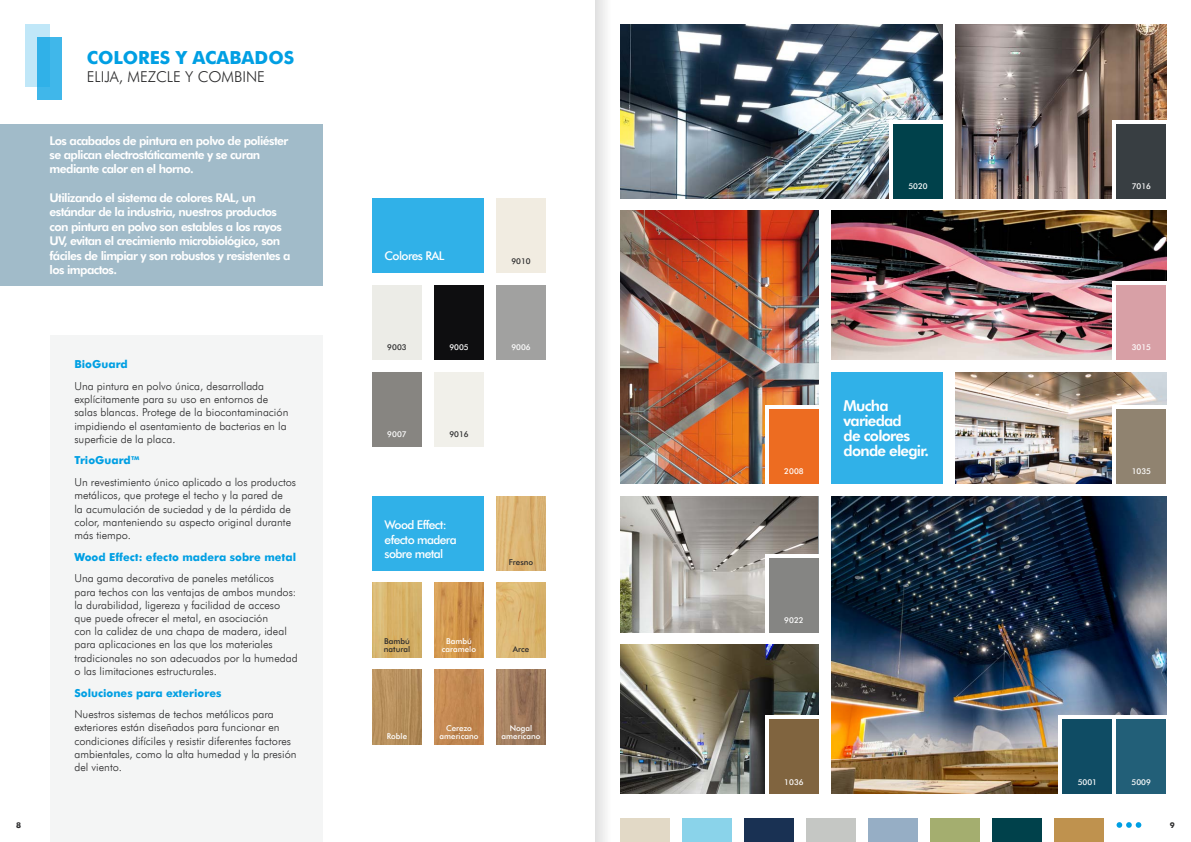
<style>
.page{position:relative;width:1191px;height:842px;background:#fff}
.page>*{position:absolute;margin:0;border:0;box-sizing:border-box;transform-origin:0 0}
.t1{font:700 18px "Futura TL";color:#009fe3}
.t2{font:800 15px/15px "Futura TL";letter-spacing:-.05em;color:#fff}
.t3{font:300 15px "Futura TL";color:#2c2c2d}
.t4{font:800 12px/14.4px "Futura TL";letter-spacing:-.05em;color:#fff}
.t5{font:500 12px/14.4px "Futura TL";letter-spacing:-.05em;color:#fff}
.t6{font:300 11px/13.2px "Futura TL";color:#2c2c2d}
.t7{font:700 11px "Futura TL";color:#009fe3}
.t8{font:500 8px/8px "Futura TL";color:#fff;text-align:center}
.t9{font:500 8px/8px "Futura TL";color:#2c2c2d}
.t10{font:700 8px "Futura TL";color:#2c2c2d}
</style>
<div class="page">
<img style="left:831px;top:496px;width:335px;height:298px">
<div style="left:1058px;top:715px;width:112px;height:83px;background:#fff"></div>
<img style="left:620px;top:496px;width:197px;height:136px">
<div style="left:765px;top:554px;width:58px;height:83px;background:#fff"></div>
<div style="left:50px;top:335px;width:272px;height:507px;background:#f4f5f5"></div>
<div style="left:496px;top:198px;width:50px;height:75px;background:#f1ece1"></div>
<div style="left:372px;top:285px;width:50px;height:75px;background:#ecece7"></div>
<div style="left:434px;top:285px;width:50px;height:75px;background:#0e0e10"></div>
<div style="left:496px;top:285px;width:50px;height:75px;background:#a1a1a0"></div>
<div style="left:372px;top:372px;width:50px;height:74px;background:#878581"></div>
<div style="left:434px;top:372px;width:50px;height:74px;background:#f1f0ea"></div>
<img style="left:496px;top:496px;width:50px;height:74px">
<img style="left:372px;top:583px;width:50px;height:74px">
<img style="left:434px;top:583px;width:50px;height:74px">
<img style="left:496px;top:583px;width:50px;height:74px">
<img style="left:372px;top:670px;width:50px;height:74px">
<img style="left:434px;top:670px;width:50px;height:74px">
<img style="left:496px;top:670px;width:50px;height:74px">
<div style="left:372px;top:496px;width:112px;height:74px;background:#30b1e8"></div>
<div style="left:372px;top:198px;width:112px;height:75px;background:#30b1e8"></div>
<div style="left:0;top:124px;width:322px;height:161px;background:#a1bbc9"></div>
<img style="left:620px;top:25px;width:323px;height:173px">
<img style="left:955px;top:25px;width:211px;height:173px">
<img style="left:620px;top:211px;width:199px;height:273px">
<img style="left:831px;top:211px;width:335px;height:149px">
<img style="left:620px;top:645px;width:199px;height:149px">
<div style="left:831px;top:372px;width:112px;height:112px;background:#30b1e8"></div>
<img style="left:955px;top:372px;width:211px;height:112px">
<div style="left:1112px;top:281px;width:58px;height:83px;background:#fff"></div>
<div style="left:1116px;top:285px;width:50px;height:75px;background:#d8a0a6"></div>
<div style="left:889px;top:120px;width:58px;height:83px;background:#fff"></div>
<div style="left:765px;top:405px;width:58px;height:83px;background:#fff"></div>
<div style="left:769px;top:409px;width:50px;height:75px;background:#ed6c21"></div>
<div style="left:893px;top:124px;width:50px;height:74px;background:#00414b"></div>
<div style="left:769px;top:558px;width:50px;height:74px;background:#858583"></div>
<div style="left:765px;top:715px;width:58px;height:83px;background:#fff"></div>
<div style="left:769px;top:719px;width:50px;height:75px;background:#80643f"></div>
<div style="left:1112px;top:405px;width:58px;height:83px;background:#fff"></div>
<div style="left:1116px;top:409px;width:50px;height:75px;background:#908370"></div>
<div style="left:1062px;top:719px;width:50px;height:75px;background:#0f4c64"></div>
<div style="left:1116px;top:719px;width:50px;height:75px;background:#225f78"></div>
<div style="left:1112px;top:120px;width:58px;height:83px;background:#fff"></div>
<div style="left:1116px;top:124px;width:50px;height:74px;background:#383e42"></div>
<svg style="left:1116px;top:822px;width:25px;height:6px"></svg>
<div style="left:620px;top:819px;width:50px;height:23px;background:#e2d9c6"></div>
<div style="left:744px;top:819px;width:50px;height:23px;background:#193153"></div>
<div style="left:682px;top:819px;width:50px;height:23px;background:#8ad3ea"></div>
<div style="left:806px;top:819px;width:50px;height:23px;background:#c5c7c4"></div>
<div style="left:868px;top:819px;width:50px;height:23px;background:#96aec5"></div>
<div style="left:992px;top:819px;width:50px;height:23px;background:#00414b"></div>
<div style="left:930px;top:819px;width:50px;height:23px;background:#a4ae6f"></div>
<div style="left:1054px;top:819px;width:50px;height:23px;background:#bf924e"></div>
<div style="left:25px;top:25px;width:25px;height:62px;background:#c0e7f8"></div>
<div style="left:37px;top:37px;width:25px;height:62px;background:linear-gradient(to bottom,#35b3e9,#3db6ea)"></div>
<svg style="left:595px;top:0;width:11px;height:842px;fill:#eaeaea"></svg>
<h1 class="t1" style="left:87px;top:45px;width:209px">COLORES Y ACABADOS</h1>
<h2 class="t3" style="left:87px;top:66px;width:180px">ELIJA, MEZCLE Y COMBINE</h2>
<p class="t4" style="left:50px;top:133px;width:240px">Los acabados de pintura en polvo de poliéster se aplican electrostáticamente y se curan mediante calor en el horno.</p>
<p class="t4" style="left:50px;top:190px;width:242px">Utilizando el sistema de colores RAL, un estándar de la industria, nuestros productos con pintura en polvo son estables a los rayos UV, evitan el crecimiento microbiológico, son fáciles de limpiar y son robustos y resistentes a los impactos.</p>
<p class="t7" style="left:74px;top:357px;width:55px">BioGuard</p>
<p class="t6" style="left:74px;top:379px;width:215px">Una pintura en polvo única, desarrollada explícitamente para su uso en entornos de salas blancas. Protege de la biocontaminación impidiendo el asentamiento de bacterias en la superficie de la placa.</p>
<p class="t7" style="left:74px;top:453px;width:67px">TrioGuard™</p>
<p class="t6" style="left:74px;top:475px;width:223px">Un revestimiento único aplicado a los productos metálicos, que protege el techo y la pared de<br>la acumulación de suciedad y de la pérdida de color, manteniendo su aspecto original durante más tiempo.</p>
<p class="t7" style="left:74px;top:549px;width:223px">Wood Effect: efecto madera sobre metal</p>
<p class="t6" style="left:74px;top:571px;width:225px">Una gama decorativa de paneles metálicos para techos con las ventajas de ambos mundos: la durabilidad, ligereza y facilidad de acceso que puede ofrecer el metal, en asociación<br>con la calidez de una chapa de madera, ideal para aplicaciones en las que los materiales tradicionales no son adecuados por la humedad o las limitaciones estructurales.</p>
<p class="t7" style="left:74px;top:685px;width:148px">Soluciones para exteriores</p>
<p class="t6" style="left:74px;top:707px;width:224px">Nuestros sistemas de techos metálicos para exteriores están diseñados para funcionar en condiciones difíciles y resistir diferentes factores ambientales, como la alta humedad y la presión del viento.</p>
<p class="t5" style="left:384px;top:249px;width:62px">Colores RAL</p>
<p class="t9" style="left:511px;top:256px;width:21px">9010</p>
<p class="t9" style="left:387px;top:343px;width:21px">9003</p>
<p class="t8" style="left:449px;top:343px;width:21px">9005</p>
<p class="t8" style="left:511px;top:343px;width:21px">9006</p>
<p class="t8" style="left:387px;top:430px;width:21px">9007</p>
<p class="t9" style="left:449px;top:430px;width:21px">9016</p>
<p class="t5" style="left:384px;top:517px;width:74px">Wood Effect: efecto madera sobre metal</p>
<p class="t9" style="left:509px;top:558px;width:26px">Fresno</p>
<p class="t9" style="left:384px;top:637px;width:28px">Bambú natural</p>
<p class="t8" style="left:442px;top:637px;width:36px">Bambú caramelo</p>
<p class="t9" style="left:513px;top:645px;width:18px">Arce</p>
<p class="t8" style="left:387px;top:732px;width:22px">Roble</p>
<p class="t8" style="left:439px;top:724px;width:40px">Cerezo americano</p>
<p class="t8" style="left:501px;top:724px;width:40px">Nogal americano</p>
<p class="t8" style="left:908px;top:182px;width:21px">5020</p>
<p class="t8" style="left:784px;top:467px;width:21px">2008</p>
<h2 class="t2" style="left:843px;top:398px;width:87px">Mucha variedad<br>de colores donde elegir.</h2>
<p class="t8" style="left:784px;top:616px;width:21px">9022</p>
<p class="t8" style="left:784px;top:777px;width:21px">1036</p>
<p class="t8" style="left:1131px;top:182px;width:21px">7016</p>
<p class="t8" style="left:1131px;top:343px;width:21px">3015</p>
<p class="t8" style="left:1131px;top:467px;width:21px">1035</p>
<p class="t8" style="left:1077px;top:777px;width:21px">5001</p>
<p class="t8" style="left:1131px;top:777px;width:21px">5009</p>
<p class="t10" style="left:16px;top:819px;width:6px">8</p>
<p class="t10" style="left:1169px;top:819px;width:6px">9</p>
</div>
